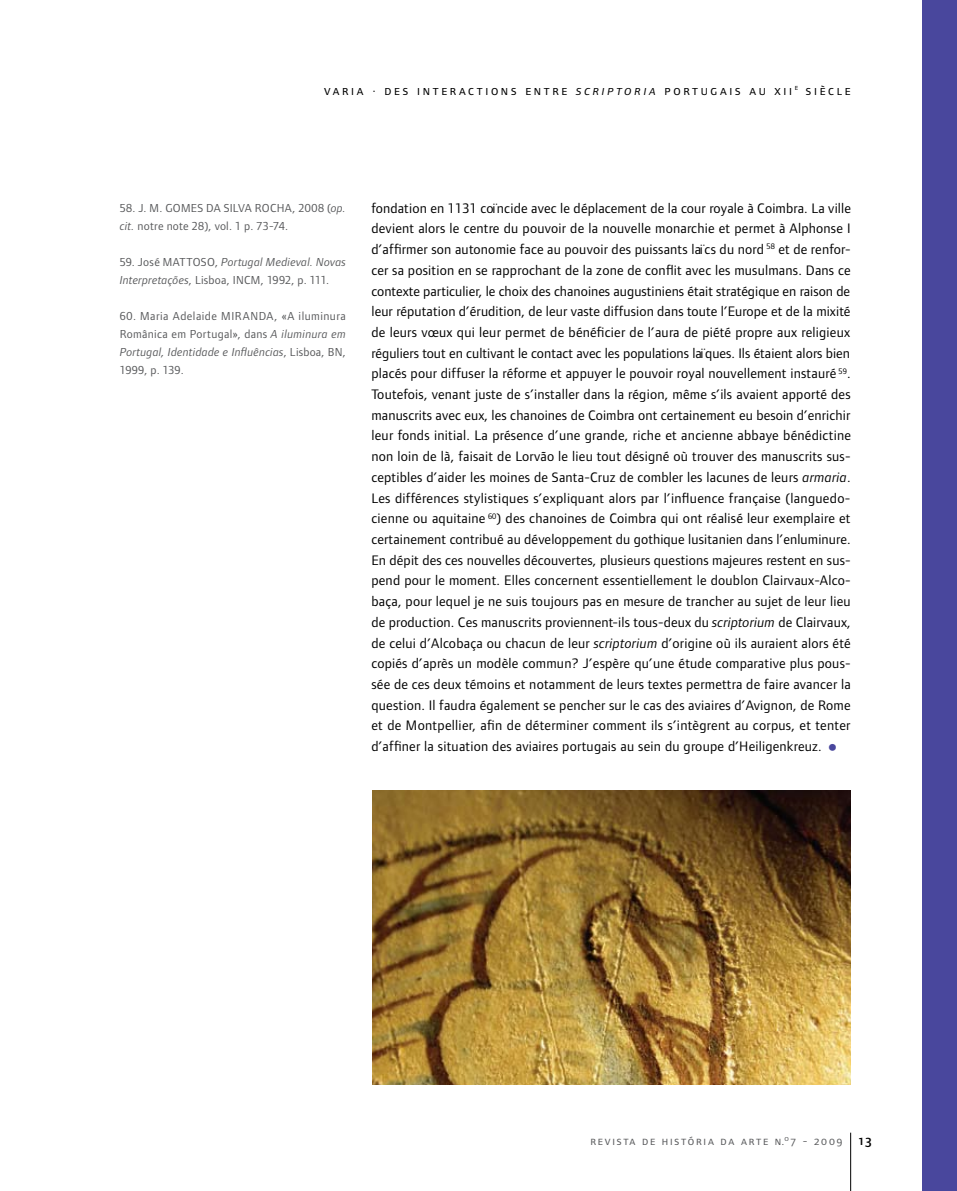
<style>
.page{position:relative;width:957px;height:1191px;background:#fff}
.page>*{position:absolute;margin:0;border:0;box-sizing:border-box;transform-origin:0 0}
.t1{font:14.25px/20.7px "Foundry Form Sans";letter-spacing:.015em;color:#000;text-align:justify}
.t2{font:13.5px "Foundry Form Sans Book SC";letter-spacing:.2em;color:#000}
.t3{font:500 13.5px "Foundry Journal SC";color:#000}
.t4{font:12px/18px "Foundry Form Sans";letter-spacing:.025em;color:#58595b}
.t5{font:12px "Foundry Form Sans Book SC";letter-spacing:.15em;color:#58595b}
.s1{font-family:"Foundry Form Sans Italic SC"}
.s2{font-style:italic}
.s3{font-weight:800;font-size:27px;color:#49479d}
</style>
<div class="page">
<hr style="left:850px;top:1132px;width:1px;height:59px;background:#000">
<div style="left:923px;top:0;width:34px;height:1191px;background:#49479d"></div>
<img style="left:372px;top:791px;width:478px;height:293px">
<p class="t2" style="left:324px;top:83px;width:528px">varia · des interactions entre <span class="s1">scriptoria</span> portugais au xii <sup>e</sup> siècle</p>
<p class="t4" style="left:120px;top:199px;width:228px">58. J. M. GOMES DA SILVA ROCHA, 2008 (<span class="s2">op. cit.</span> notre note 28), vol. 1 p. 73-74.</p>
<p class="t4" style="left:120px;top:253px;width:228px">59. José MATTOSO, <span class="s2">Portugal Medieval. Novas<br>Interpretações</span>, Lisboa, INCM, 1992, p. 111.</p>
<p class="t4" style="left:120px;top:307px;width:228px;text-align:justify">60. Maria Adelaide MIRANDA, «A iluminura Românica em Portugal», dans <span class="s2">A iluminura em Portugal, Identidade e Influências</span>, Lisboa, BN, 1999, p. 139.</p>
<p class="t1" style="left:371px;top:197px;width:481px">fondation en 1131 coïncide avec le déplacement de la cour royale à Coimbra. La ville devient alors le centre du pouvoir de la nouvelle monarchie et permet à Alphonse I d’affirmer son autonomie face au pouvoir des puissants laïcs du nord <sup>58</sup> et de renfor&shy;cer sa position en se rapprochant de la zone de conflit avec les musulmans. Dans ce contexte particulier, le choix des chanoines augustiniens était stratégique en raison de leur réputation d’érudition, de leur vaste diffusion dans toute l’Europe et de la mixité de leurs vœux qui leur permet de bénéficier de l’aura de piété propre aux religieux réguliers tout en cultivant le contact avec les populations laïques. Ils étaient alors bien placés pour diffuser la réforme et appuyer le pouvoir royal nouvellement instauré <sup>59</sup>.<br>Toutefois, venant juste de s’installer dans la région, même s’ils avaient apporté des manuscrits avec eux, les chanoines de Coimbra ont certainement eu besoin d’enrichir leur fonds initial. La présence d’une grande, riche et ancienne abbaye bénédictine non loin de là, faisait de Lorvão le lieu tout désigné où trouver des manuscrits sus&shy;ceptibles d’aider les moines de Santa-Cruz de combler les lacunes de leurs <span class="s2">armaria</span>.<br>Les différences stylistiques s’expliquant alors par l’influence française (languedo&shy;cienne ou aquitaine <sup>60</sup>) des chanoines de Coimbra qui ont réalisé leur exemplaire et certainement contribué au développement du gothique lusitanien dans l’enluminure.<br>En dépit des ces nouvelles découvertes, plusieurs questions majeures restent en sus&shy;pend pour le moment. Elles concernent essentiellement le doublon Clairvaux-Alco&shy;baça, pour lequel je ne suis toujours pas en mesure de trancher au sujet de leur lieu de production. Ces manuscrits proviennent-ils tous-deux du <span class="s2">scriptorium</span> de Clairvaux, de celui d’Alcobaça ou chacun de leur <span class="s2">scriptorium</span> d’origine où ils auraient alors été copiés d’après un modèle commun? J’espère qu’une étude comparative plus pous&shy;sée de ces deux témoins et notamment de leurs textes permettra de faire avancer la question. Il faudra également se pencher sur le cas des aviaires d’Avignon, de Rome et de Montpellier, afin de déterminer comment ils s’intègrent au corpus, et tenter d’affiner la situation des aviaires portugais au sein du groupe d’Heiligenkreuz. <span class="s3">•</span></p>
<p class="t5" style="left:590px;top:1133px;width:253px">revista de história da arte n.º7 - 2009</p>
<p class="t3" style="left:859px;top:1132px;width:14px">13</p>
</div>
